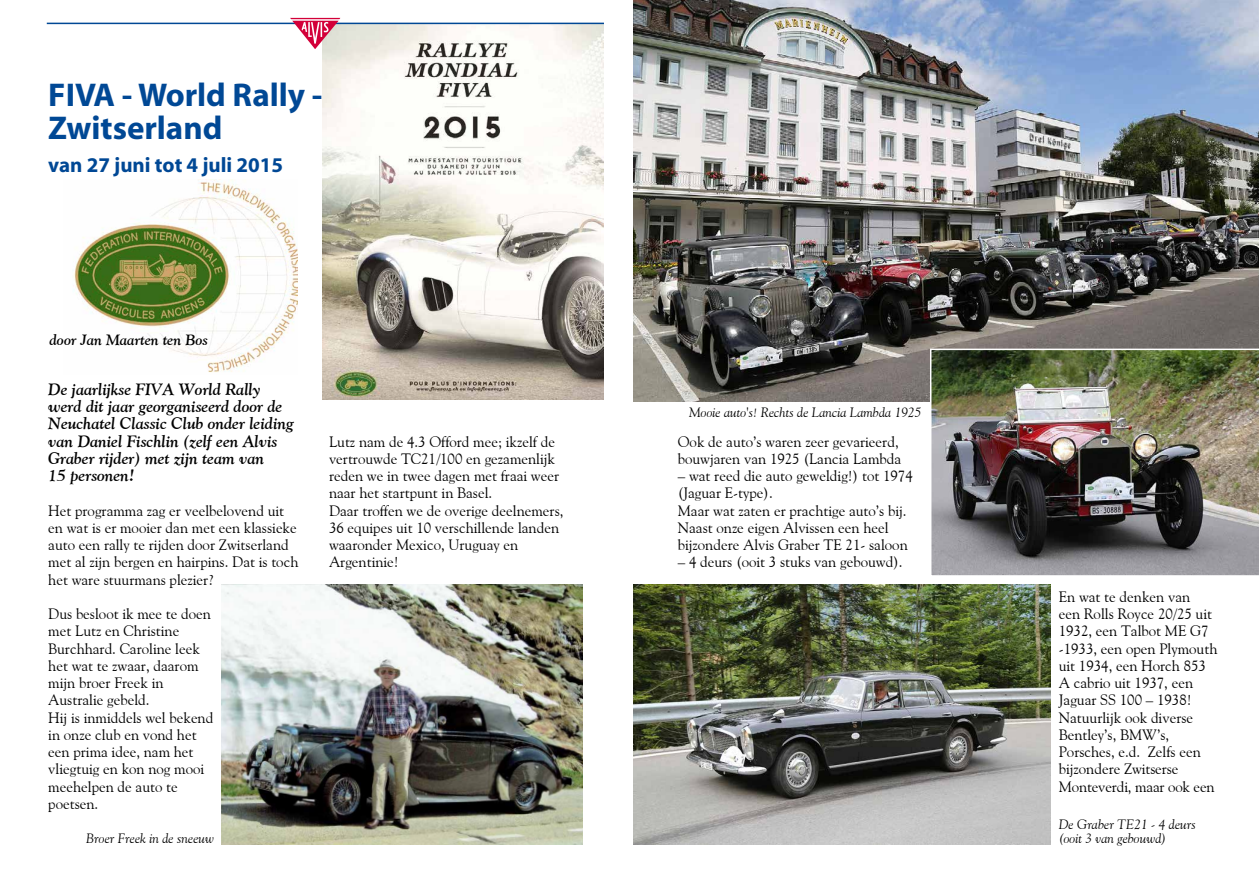
<style>
.page{position:relative;width:1259px;height:893px;background:#fff}
.page>*{position:absolute;margin:0;border:0;box-sizing:border-box;transform-origin:0 0}
.t1{font:700 33px/33px "Myriad";color:#004895}
.t2{font:700 21px "Myriad";color:#004895}
.t3{font:italic 700 16.5px/17.2px "Goudy Old Style BT";color:#000}
.t4{font:15px/17.2px "Goudy Old Style BT";color:#000}
.t5{font:italic 700 15px "Goudy Old Style BT";color:#000}
.t6{font:italic 13.5px/13.5px "Goudy Old Style BT";color:#000}
</style>
<div class="page">
<svg style="left:633px;top:0;width:1px;height:26px"></svg>
<img style="left:323px;top:24px;width:281px;height:376px">
<hr style="left:47px;top:23px;width:557px;height:1px;background:#004895">
<svg style="left:290px;top:18px;width:50px;height:31px"></svg>
<img style="left:73px;top:179px;width:224px;height:194px">
<img style="left:221px;top:585px;width:362px;height:259px">
<img style="left:634px;top:0;width:625px;height:401px">
<img style="left:929px;top:348px;width:330px;height:228px">
<img style="left:634px;top:585px;width:416px;height:259px">
<h1 class="t1" style="left:48px;top:79px;width:276px">FIVA - World Rally -<br>Zwitserland</h1>
<h2 class="t2" style="left:48px;top:154px;width:236px">van 27 juni tot 4 juli 2015</h2>
<p class="t5" style="left:50px;top:330px;width:160px">door Jan Maarten ten Bos</p>
<p class="t3" style="left:48px;top:380px;width:247px">De jaarlijkse FIVA World Rally werd dit jaar georganiseerd door de<br>Neuchatel Classic Club onder leiding van Daniel Fischlin (zelf een Alvis<br>Graber rijder) met zijn team van<br>15 personen!</p>
<p class="t4" style="left:48px;top:501px;width:252px">Het programma zag er veelbelovend uit en wat is er mooier dan met een klassieke auto een rally te rijden door Zwitserland met al zijn bergen en hairpins. Dat is toch het ware stuurmans plezier?</p>
<p class="t4" style="left:48px;top:605px;width:167px">Dus besloot ik mee te doen met Lutz en Christine<br>Burchhard. Caroline leek het wat te zwaar, daarom mijn broer Freek in<br>Australie gebeld.<br>Hij is inmiddels wel bekend in onze club en vond het een prima idee, nam het vliegtuig en kon nog mooi meehelpen de auto te poetsen.</p>
<p class="t6" style="left:86px;top:832px;width:130px">Broer Freek in de sneeuw</p>
<p class="t6" style="left:689px;top:405px;width:234px">Mooie auto's! Rechts de Lancia Lambda 1925</p>
<p class="t4" style="left:329px;top:432px;width:236px">Lutz nam de 4.3 Offord mee; ikzelf de vertrouwde TC21/100 en gezamenlijk reden we in twee dagen met fraai weer naar het startpunt in Basel.<br>Daar troffen we de overige deelnemers,<br>36 equipes uit 10 verschillende landen waaronder Mexico, Uruguay en<br>Argentinie!</p>
<p class="t4" style="left:678px;top:432px;width:225px">Ook de auto’s waren zeer gevarieerd, bouwjaren van 1925 (Lancia Lambda</p>
<p class="t4" style="left:678px;top:467px;width:236px">– wat reed die auto geweldig!) tot 1974 (Jaguar E-type).<br>Maar wat zaten er prachtige auto’s bij.<br>Naast onze eigen Alvissen een heel bijzondere Alvis Graber TE 21- saloon</p>
<p class="t4" style="left:678px;top:553px;width:226px">– 4 deurs (ooit 3 stuks van gebouwd).</p>
<p class="t4" style="left:1058px;top:588px;width:160px">En wat te denken van<br>een Rolls Royce 20/25 uit<br>1932, een Talbot ME G7 -1933, een open Plymouth uit 1934, een Horch 853<br>A cabrio uit 1937, een<br>Jaguar SS 100 – 1938!<br>Natuurlijk ook diverse<br>Bentley’s, BMW’s,<br>Porsches, e.d. Zelfs een bijzondere Zwitserse<br>Monteverdi, maar ook een</p>
<p class="t6" style="left:1058px;top:818px;width:139px">De Graber TE21 - 4 deurs (ooit 3 van gebouwd)</p>
</div>
